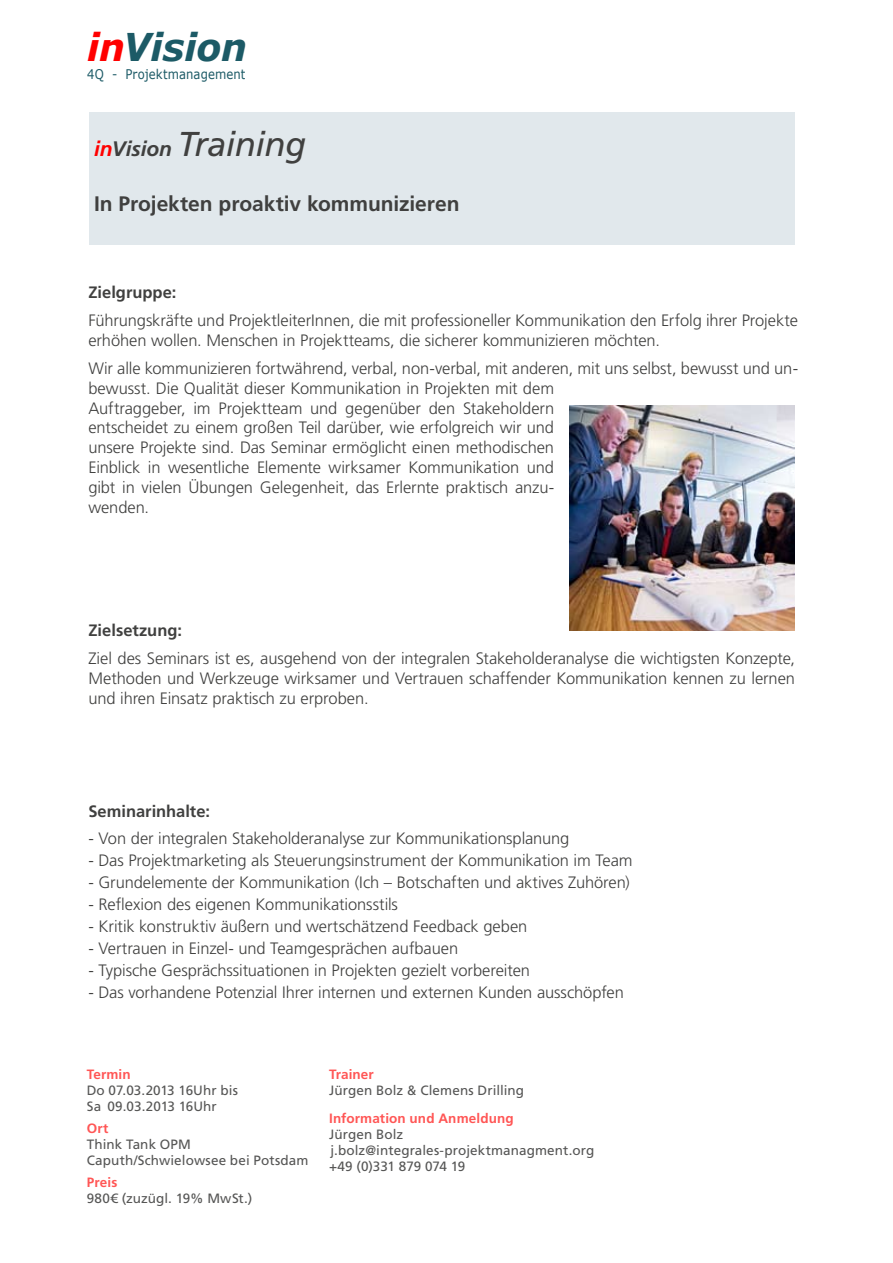
<style>
.page{position:relative;width:893px;height:1263px;background:#fff}
.page>*{position:absolute;margin:0;border:0;box-sizing:border-box;transform-origin:0 0}
.t1{font:italic 700 38.25px "Verdana";letter-spacing:-.01em;color:#1c5a66;scale:.95 1}
.t2{font:italic 34.5px "Frutiger LT Std";letter-spacing:-.015em;color:#40403f}
.t3{font:700 21px "Frutiger LT Std";letter-spacing:-.005em;color:#40403f}
.t4{font:300 16.5px/19.8px "Frutiger LT Std";letter-spacing:-.005em;color:#40403f}
.t5{font:700 16.5px "Frutiger LT Std";color:#40403f}
.t6{font:13.5px/16px "Frutiger LT Std";letter-spacing:.005em;color:#565655}
.t7{font:700 13.5px/16px "Frutiger LT Std";letter-spacing:.01em;color:#ff5655}
.t8{font:13.35px "Verdana";letter-spacing:.005em;color:#1c5a66;scale:.87 1}
.s1{color:#f00}
.s2{font-weight:700;font-size:21px;color:#f00}
.s3{font-weight:700;font-size:21px}
.s4{font-weight:700}
.s5{font-weight:700;color:#ff5655}
.s6{font-weight:400;color:#565655}
</style>
<div class="page">
<div style="left:89px;top:112px;width:706px;height:133px;background:#e1e8ec"></div>
<img style="left:570px;top:405px;width:225px;height:225px">
<p class="t1" style="left:87px;top:23px;width:170px"><span class="s1">in</span>Vision</p>
<p class="t8" style="left:87px;top:66px;width:183px">4Q - Projektmanagement</p>
<p class="t2" style="left:94px;top:124px;width:214px"><span class="s2">in</span><span class="s3">Vision</span> Training</p>
<p class="t3" style="left:94px;top:191px;width:367px">In Projekten proaktiv kommunizieren</p>
<p class="t4" style="left:88px;top:278px;width:711px;line-height:28.3px"><span class="s4">Zielgruppe:<br></span>Führungskräfte und ProjektleiterInnen, die mit professioneller Kommunikation den Erfolg ihrer Projekte</p>
<p class="t4" style="left:88px;top:326px;width:711px;line-height:28.3px">erhöhen wollen. Menschen in Projektteams, die sicherer kommunizieren möchten.<br>Wir alle kommunizieren fortwährend, verbal, non-verbal, mit anderen, mit uns selbst, bewusst und un-</p>
<p class="t4" style="left:88px;top:378px;width:467px;text-align:justify">bewusst. Die Qualität dieser Kommunikation in Projekten mit dem Auftraggeber, im Projektteam und gegenüber den Stakeholdern entscheidet zu einem großen Teil darüber, wie erfolgreich wir und unsere Projekte sind. Das Seminar ermöglicht einen methodischen Einblick in wesentliche Elemente wirksamer Kommunikation und gibt in vielen Übungen Gelegenheit, das Erlernte praktisch anzu&shy;wenden.</p>
<p class="t4" style="left:88px;top:616px;width:708px;line-height:28.3px"><span class="s4">Zielsetzung:<br></span>Ziel des Seminars ist es, ausgehend von der integralen Stakeholderanalyse die wichtigsten Konzepte,</p>
<p class="t4" style="left:88px;top:669px;width:708px">Methoden und Werkzeuge wirksamer und Vertrauen schaffender Kommunikation kennen zu lernen und ihren Einsatz praktisch zu erproben.</p>
<p class="t5" style="left:88px;top:802px;width:123px">Seminarinhalte:</p>
<p class="t4" style="left:88px;top:828px;width:483px">- Von der integralen Stakeholderanalyse zur Kommunikationsplanung</p>
<p class="t4" style="left:88px;top:850px;width:546px">- Das Projektmarketing als Steuerungsinstrument der Kommunikation im Team</p>
<p class="t4" style="left:88px;top:872px;width:543px">- Grundelemente der Kommunikation (Ich – Botschaften und aktives Zuhören)</p>
<p class="t4" style="left:88px;top:894px;width:311px">- Reflexion des eigenen Kommunikationsstils</p>
<p class="t4" style="left:88px;top:916px;width:440px">- Kritik konstruktiv äußern und wertschätzend Feedback geben</p>
<p class="t4" style="left:88px;top:938px;width:371px">- Vertrauen in Einzel- und Teamgesprächen aufbauen</p>
<p class="t4" style="left:88px;top:960px;width:443px">- Typische Gesprächssituationen in Projekten gezielt vorbereiten</p>
<p class="t4" style="left:88px;top:982px;width:537px">- Das vorhandene Potenzial Ihrer internen und externen Kunden ausschöpfen</p>
<p class="t6" style="left:87px;top:1067px;width:153px"><span class="s5">Termin<br></span>Do 07.03.2013 16Uhr bis<br>Sa 09.03.2013 16Uhr</p>
<p class="t6" style="left:87px;top:1121px;width:223px"><span class="s5">Ort<br></span>Think Tank OPM<br>Caputh/Schwielowsee bei Potsdam</p>
<p class="t6" style="left:87px;top:1175px;width:167px"><span class="s5">Preis<br></span>980€ (zuzügl. 19% MwSt.)</p>
<p class="t6" style="left:329px;top:1067px;width:197px"><span class="s5">Trainer<br></span>Jürgen Bolz &amp; Clemens Drilling</p>
<p class="t7" style="left:329px;top:1111px;width:186px">Information und Anmeldung<br><span class="s6">Jürgen Bolz</span></p>
<p class="t6" style="left:329px;top:1159px;width:138px">+49 (0)331 879 074 19</p>
<p class="t6" style="left:330px;top:1142px;width:265px">j.bolz@integrales-projektmanagment.org</p>
</div>
